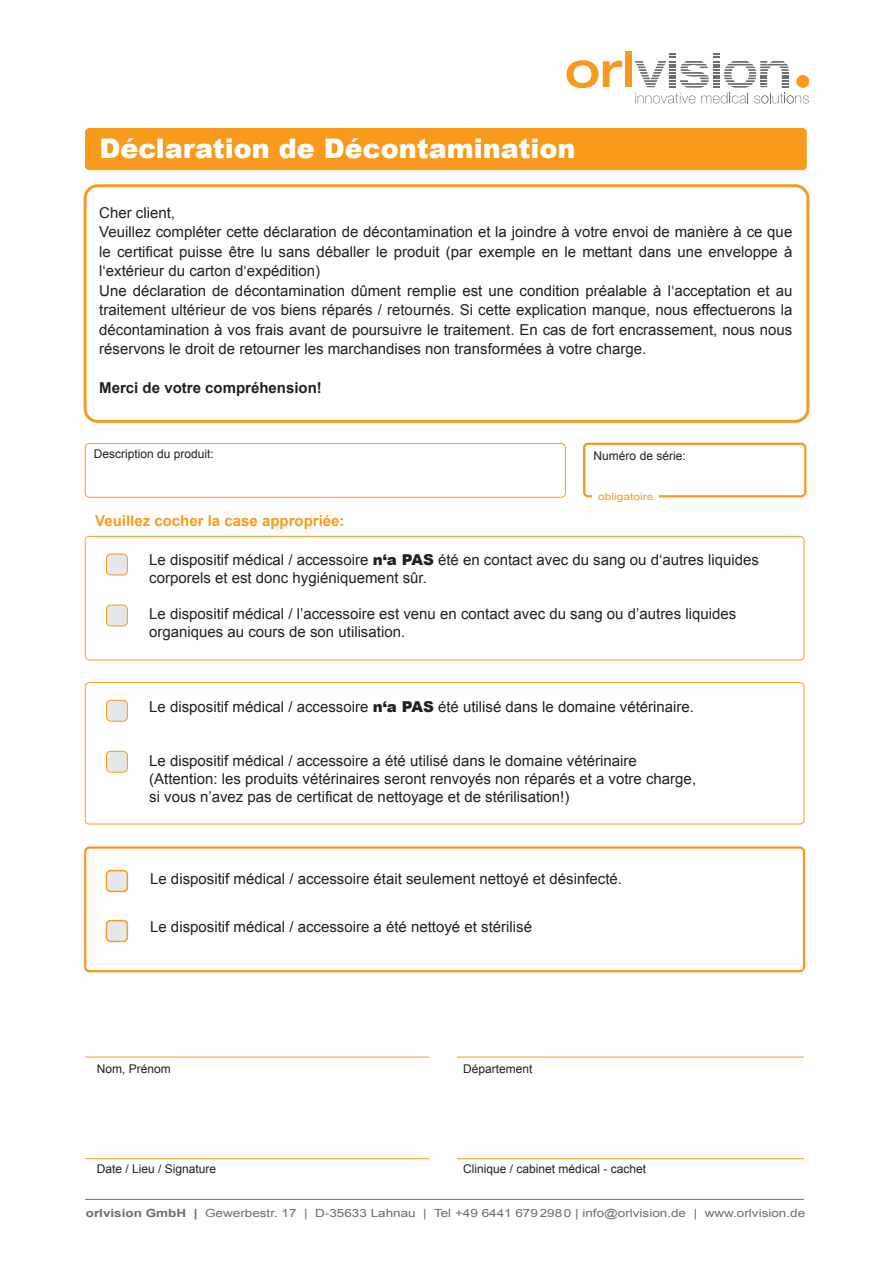
<style>
.page{position:relative;width:893px;height:1263px;background:#fff}
.page>*{position:absolute;margin:0;border:0;box-sizing:border-box;transform-origin:0 0}
.t1{font:900 27px "Arial";color:#fff}
.t2{font:15px/19.5px "Arial";color:#231f20}
.t3{font:700 15px "Arial";color:#f89a1c}
.t4{font:700 15px "Arial";color:#231f20}
.t5{font:12px "Arial";color:#231f20}
.t6{font:11.25px "Arial";color:#6c6d70;scale:1.2 1}
.t7{font:9.75px "Arial";color:#f89a1c;scale:1.23 1}
.s1{font-weight:900}
.s2{font-weight:700}
</style>
<div class="page">
<div style="left:85px;top:128px;width:722px;height:42px;background:#f89a1c;border-radius:4px"></div>
<div style="left:84px;top:184px;width:725px;height:239px;border:3px solid #f89a1c;border-radius:13px"></div>
<div style="left:85px;top:443px;width:481px;height:54px;border:1px solid #f89a1c;border-radius:4px"></div>
<div style="left:84px;top:846px;width:721px;height:126px;border:2px solid #f89a1c;border-radius:4px"></div>
<div style="left:106px;top:870px;width:21px;height:21px;background:#e6e7e9;border-radius:4px"></div>
<div style="left:106px;top:870px;width:22px;height:22px;border:2px solid #f89a1c;border-radius:4px"></div>
<div style="left:106px;top:920px;width:21px;height:21px;background:#e6e7e9;border-radius:4px"></div>
<div style="left:106px;top:920px;width:22px;height:22px;border:2px solid #f89a1c;border-radius:4px"></div>
<div style="left:85px;top:536px;width:719px;height:124px;border:1px solid #f89a1c;border-radius:4px"></div>
<div style="left:106px;top:554px;width:21px;height:21px;background:#e6e7e9;border-radius:4px"></div>
<div style="left:106px;top:554px;width:22px;height:21px;border:1px solid #f89a1c;border-radius:4px"></div>
<div style="left:106px;top:605px;width:21px;height:21px;background:#e6e7e9;border-radius:4px"></div>
<div style="left:106px;top:605px;width:22px;height:21px;border:1px solid #f89a1c;border-radius:4px"></div>
<div style="left:85px;top:682px;width:719px;height:142px;border:1px solid #f89a1c;border-radius:4px"></div>
<div style="left:106px;top:700px;width:21px;height:21px;background:#e6e7e9;border-radius:4px"></div>
<div style="left:106px;top:700px;width:22px;height:21px;border:1px solid #f89a1c;border-radius:4px"></div>
<div style="left:106px;top:751px;width:21px;height:21px;background:#e6e7e9;border-radius:4px"></div>
<div style="left:106px;top:751px;width:22px;height:21px;border:1px solid #f89a1c;border-radius:4px"></div>
<div style="left:583px;top:443px;width:223px;height:54px;border:2px solid #f89a1c;border-radius:4px"></div>
<hr style="left:85px;top:1158px;width:719px;height:1px;background:#f89a1c">
<hr style="left:85px;top:1057px;width:719px;height:1px;background:#f89a1c">
<hr style="left:85px;top:1199px;width:719px;height:1px;background:#6c6d70">
<svg style="left:566px;top:60px;width:56px;height:28px"></svg>
<div style="left:626px;top:52px;width:6px;height:35px;background:#f89a1c"></div>
<svg style="left:635px;top:53px;width:153px;height:34px"></svg>
<div style="left:796px;top:75px;width:13px;height:13px;background:#f89a1c;border-radius:50%"></div>
<svg style="left:635px;top:93px;width:174px;height:10px"></svg>
<div style="left:429px;top:1046px;width:28px;height:131px;background:#fff"></div>
<div style="left:593px;top:493px;width:66px;height:8px;background:#fff"></div>
<h1 class="t1" style="left:99px;top:128px;width:477px">Déclaration de Décontamination</h1>
<p class="t2" style="left:99px;top:203px;width:694px">Cher client,<br>Veuillez compléter cette déclaration de décontamination et la joindre à votre envoi de manière à ce que le certificat puisse être lu sans déballer le produit (par exemple en le mettant dans une enveloppe à l‘extérieur du carton d‘expédition)<br>Une déclaration de décontamination dûment remplie est une condition préalable à l‘acceptation et au traitement ultérieur de vos biens réparés / retournés. Si cette explication manque, nous effectuerons la décontamination à vos frais avant de poursuivre le traitement. En cas de fort encrassement, nous nous réservons le droit de retourner les marchandises non transformées à votre charge.</p>
<p class="t4" style="left:99px;top:378px;width:224px">Merci de votre compréhension!</p>
<p class="t5" style="left:94px;top:446px;width:122px">Description du produit:</p>
<p class="t3" style="left:95px;top:511px;width:251px">Veuillez cocher la case appropriée:</p>
<p class="t5" style="left:594px;top:447px;width:94px">Numéro de série:</p>
<p class="t7" style="left:598px;top:490px;width:47px">obligatoire</p>
<p class="t2" style="left:149px;top:551px;width:611px;line-height:18px">Le dispositif médical / accessoire <span class="s1">n‘a PAS</span> été en contact avec du sang ou d‘autres liquides corporels et est donc hygiéniquement sûr.</p>
<p class="t2" style="left:149px;top:605px;width:588px;line-height:18px">Le dispositif médical / l’accessoire est venu en contact avec du sang ou d’autres liquides organiques au cours de son utilisation.</p>
<p class="t2" style="left:149px;top:697px;width:546px">Le dispositif médical / accessoire <span class="s1">n‘a PAS</span> été utilisé dans le domaine vétérinaire.</p>
<p class="t2" style="left:149px;top:752px;width:548px;line-height:18px">Le dispositif médical / accessoire a été utilisé dans le domaine vétérinaire (Attention: les produits vétérinaires seront renvoyés non réparés et a votre charge, si vous n’avez pas de certificat de nettoyage et de stérilisation!)</p>
<p class="t2" style="left:150px;top:869px;width:473px">Le dispositif médical / accessoire était seulement nettoyé et désinfecté.</p>
<p class="t2" style="left:150px;top:917px;width:383px">Le dispositif médical / accessoire a été nettoyé et stérilisé</p>
<p class="t5" style="left:97px;top:1061px;width:76px">Nom, Prénom</p>
<p class="t5" style="left:463px;top:1061px;width:71px">Département</p>
<p class="t5" style="left:97px;top:1161px;width:121px">Date / Lieu / Signature</p>
<p class="t5" style="left:463px;top:1161px;width:184px">Clinique / cabinet médical - cachet</p>
<p class="t6" style="left:86px;top:1206px;width:601px"><span class="s2">orlvision GmbH |</span> Gewerbestr. 17 | D-35633 Lahnau | Tel +49 6441 6792980 | info@orlvision.de | www.orlvision.de</p>
</div>
